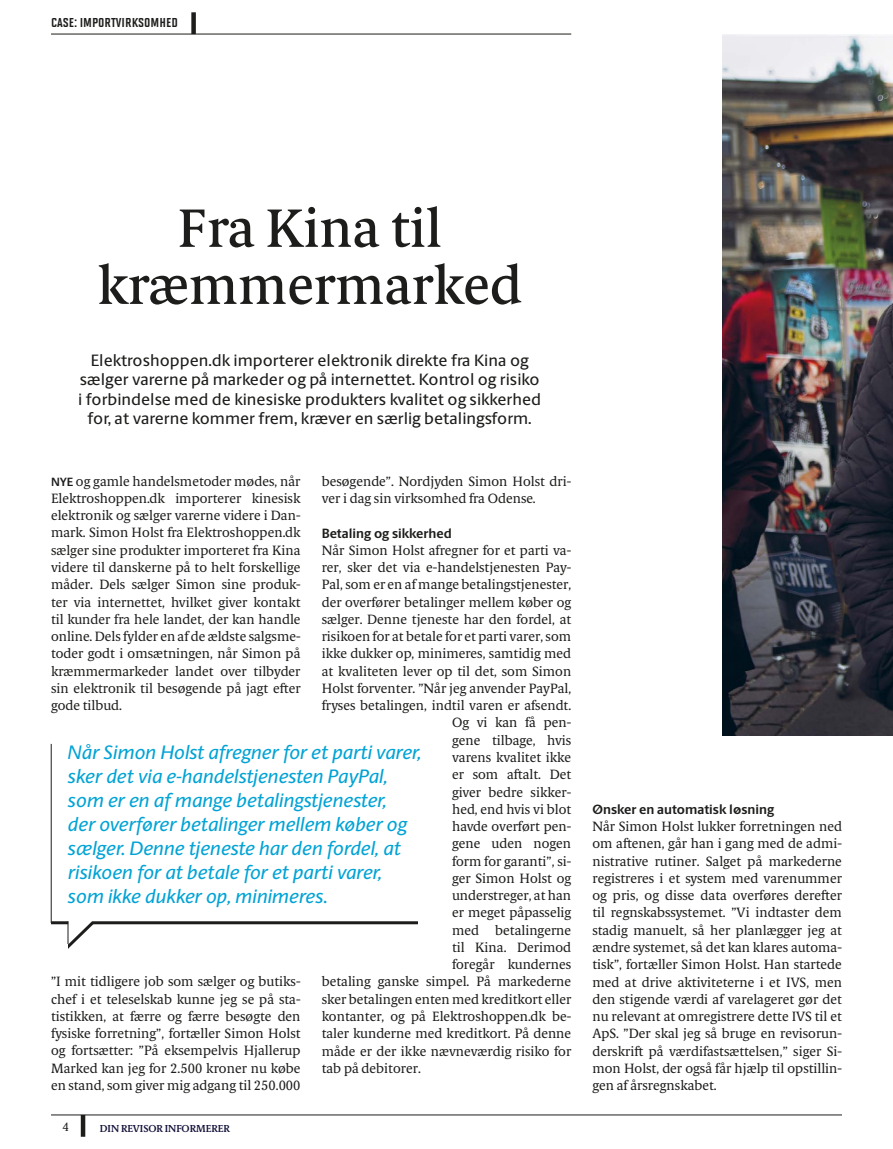
<style>
.page{position:relative;width:893px;height:1149px;background:#fff}
.page>*{position:absolute;margin:0;border:0;box-sizing:border-box;transform-origin:0 0}
.t1{font:500 54px/57px "Berling Serif Text";color:#1d1d1b;text-align:center}
.t2{font:italic 500 19.5px/24px "Berling Sans";color:#00a3d5}
.t3{font:500 16.5px/19.5px "Berling Sans";color:#1d1d1b;text-align:center}
.t4{font:15px "Solano Gothic MVB Bd SC";color:#1d1d1b}
.t5{font:13.5px/17.2px "Berling Serif Text";color:#1d1d1b;text-align:justify}
.t6{font:700 13.5px "Berling Sans";color:#1d1d1b}
.t7{font:12px "Berling Serif Text";color:#1d1d1b}
.t8{font:600 10.2px "Berling Serif Text";letter-spacing:-.01em;color:#131139}
.s1{font-family:"Berling Sans";font-weight:700;font-size:12px}
</style>
<div class="page">
<hr style="left:81px;top:1114px;width:4px;height:22px;background:#1d1d1b">
<img style="left:722px;top:35px;width:170px;height:699px">
<div style="left:191px;top:12px;width:5px;height:22px;background:#1d1d1b"></div>
<hr style="left:51px;top:1114px;width:791px;height:1px;background:#1d1d1b">
<hr style="left:51px;top:34px;width:520px;height:1px;background:#1d1d1b">
<hr style="left:51px;top:743px;width:1px;height:179px;background:#1d1d1b">
<hr style="left:51px;top:921px;width:17px;height:3px;background:#1d1d1b">
<svg style="left:61px;top:921px;width:357px;height:28px"></svg>
<p class="t4" style="left:51px;top:14px;width:128px">CASE: IMPORTVIRKSOMHED</p>
<h1 class="t1" style="left:98px;top:200px;width:426px">Fra Kina til kræmmermarked</h1>
<p class="t3" style="left:78px;top:350px;width:464px">Elektroshoppen.dk importerer elektronik direkte fra Kina og sælger varerne på markeder og på internettet. Kontrol og risiko i forbindelse med de kinesiske produkters kvalitet og sikkerhed for, at varerne kommer frem, kræver en særlig betalingsform.</p>
<p class="t5" style="left:51px;top:472px;width:251px"><span class="s1">NYE</span> og gamle handelsmetoder mødes, når Elektroshoppen.dk importerer kinesisk elektronik og sælger varerne videre i Dan&shy;mark. Simon Holst fra Elektroshoppen.dk sælger sine produkter importeret fra Kina videre til danskerne på to helt forskellige måder. Dels sælger Simon sine produk&shy;ter via internettet, hvilket giver kontakt til kunder fra hele landet, der kan handle online. Dels fylder en af de ældste salgsme&shy;toder godt i omsætningen, når Simon på kræmmermarkeder landet over tilbyder sin elektronik til besøgende på jagt efter gode tilbud.</p>
<p class="t5" style="left:322px;top:472px;width:251px">besøgende”. Nordjyden Simon Holst dri&shy;ver i dag sin virksomhed fra Odense.</p>
<p class="t6" style="left:322px;top:524px;width:132px">Betaling og sikkerhed</p>
<p class="t5" style="left:322px;top:541px;width:251px">Når Simon Holst afregner for et parti va-</p>
<p class="t5" style="left:322px;top:558px;width:251px">rer, sker det via e-handelstjenesten Pay-</p>
<p class="t5" style="left:322px;top:575px;width:251px">Pal, som er en af mange betalingstjenester,</p>
<p class="t5" style="left:322px;top:593px;width:251px">der overfører betalinger mellem køber og</p>
<p class="t5" style="left:322px;top:610px;width:251px">sælger. Denne tjeneste har den fordel, at</p>
<p class="t5" style="left:322px;top:627px;width:251px">risikoen for at betale for et parti varer, som</p>
<p class="t5" style="left:322px;top:644px;width:251px">ikke dukker op, minimeres, samtidig med</p>
<p class="t5" style="left:322px;top:662px;width:251px">at kvaliteten lever op til det, som Simon</p>
<p class="t5" style="left:322px;top:679px;width:251px">Holst forventer. ”Når jeg anvender PayPal,</p>
<p class="t5" style="left:322px;top:696px;width:251px">fryses betalingen, indtil varen er afsendt.</p>
<p class="t5" style="left:452px;top:713px;width:121px">Og vi kan få pen-</p>
<p class="t5" style="left:452px;top:731px;width:121px">gene tilbage, hvis</p>
<p class="t5" style="left:452px;top:748px;width:121px">varens kvalitet ikke</p>
<p class="t5" style="left:452px;top:765px;width:121px">er som aftalt. Det</p>
<p class="t5" style="left:452px;top:783px;width:121px">giver bedre sikker-</p>
<p class="t5" style="left:452px;top:800px;width:121px">hed, end hvis vi blot</p>
<p class="t5" style="left:452px;top:817px;width:121px">havde overført pen-</p>
<p class="t5" style="left:452px;top:834px;width:121px">gene uden nogen</p>
<p class="t5" style="left:452px;top:852px;width:121px">form for garanti”, si-</p>
<p class="t5" style="left:452px;top:869px;width:121px">ger Simon Holst og</p>
<p class="t5" style="left:452px;top:886px;width:121px">understreger, at han</p>
<p class="t5" style="left:452px;top:903px;width:121px">er meget påpasselig</p>
<p class="t5" style="left:452px;top:921px;width:121px">med betalingerne</p>
<p class="t5" style="left:452px;top:938px;width:121px">til Kina. Derimod</p>
<p class="t5" style="left:452px;top:955px;width:121px">foregår kundernes</p>
<p class="t5" style="left:322px;top:972px;width:251px">betaling ganske simpel. På markederne</p>
<p class="t5" style="left:322px;top:990px;width:251px">sker betalingen enten med kreditkort eller</p>
<p class="t5" style="left:322px;top:1007px;width:251px">kontanter, og på Elektroshoppen.dk be-</p>
<p class="t5" style="left:322px;top:1024px;width:251px">taler kunderne med kreditkort. På denne</p>
<p class="t5" style="left:322px;top:1041px;width:251px">måde er der ikke nævneværdig risiko for</p>
<p class="t5" style="left:322px;top:1059px;width:101px">tab på debitorer.</p>
<p class="t2" style="left:68px;top:739px;width:356px">Når Simon Holst afregner for et parti varer, sker det via e-handelstjenesten PayPal, som er en af mange betalingstjenester,<br>der overfører betalinger mellem køber og sælger. Denne tjeneste har den fordel, at risikoen for at betale for et parti varer, som ikke dukker op, minimeres.</p>
<p class="t5" style="left:51px;top:972px;width:251px">”I mit tidligere job som sælger og butiks&shy;chef i et teleselskab kunne jeg se på sta&shy;tistikken, at færre og færre besøgte den fysiske forretning”, fortæller Simon Holst og fortsætter: ”På eksempelvis Hjallerup Marked kan jeg for 2.500 kroner nu købe en stand, som giver mig adgang til 250.000</p>
<p class="t7" style="left:63px;top:1119px;width:8px">4</p>
<p class="t8" style="left:100px;top:1121px;width:132px">DIN REVISOR INFORMERER</p>
<p class="t6" style="left:592px;top:800px;width:183px">Ønsker en automatisk løsning</p>
<p class="t5" style="left:592px;top:817px;width:251px">Når Simon Holst lukker forretningen ned om aftenen, går han i gang med de admi&shy;nistrative rutiner. Salget på markederne registreres i et system med varenummer og pris, og disse data overføres derefter til regnskabssystemet. ”Vi indtaster dem stadig manuelt, så her planlægger jeg at ændre systemet, så det kan klares automa&shy;tisk”, fortæller Simon Holst. Han startede med at drive aktiviteterne i et IVS, men den stigende værdi af varelageret gør det nu relevant at omregistrere dette IVS til et ApS. ”Der skal jeg så bruge en revisorun&shy;derskrift på værdifastsættelsen,” siger Si&shy;mon Holst, der også får hjælp til opstillin&shy;gen af årsregnskabet.</p>
</div>
